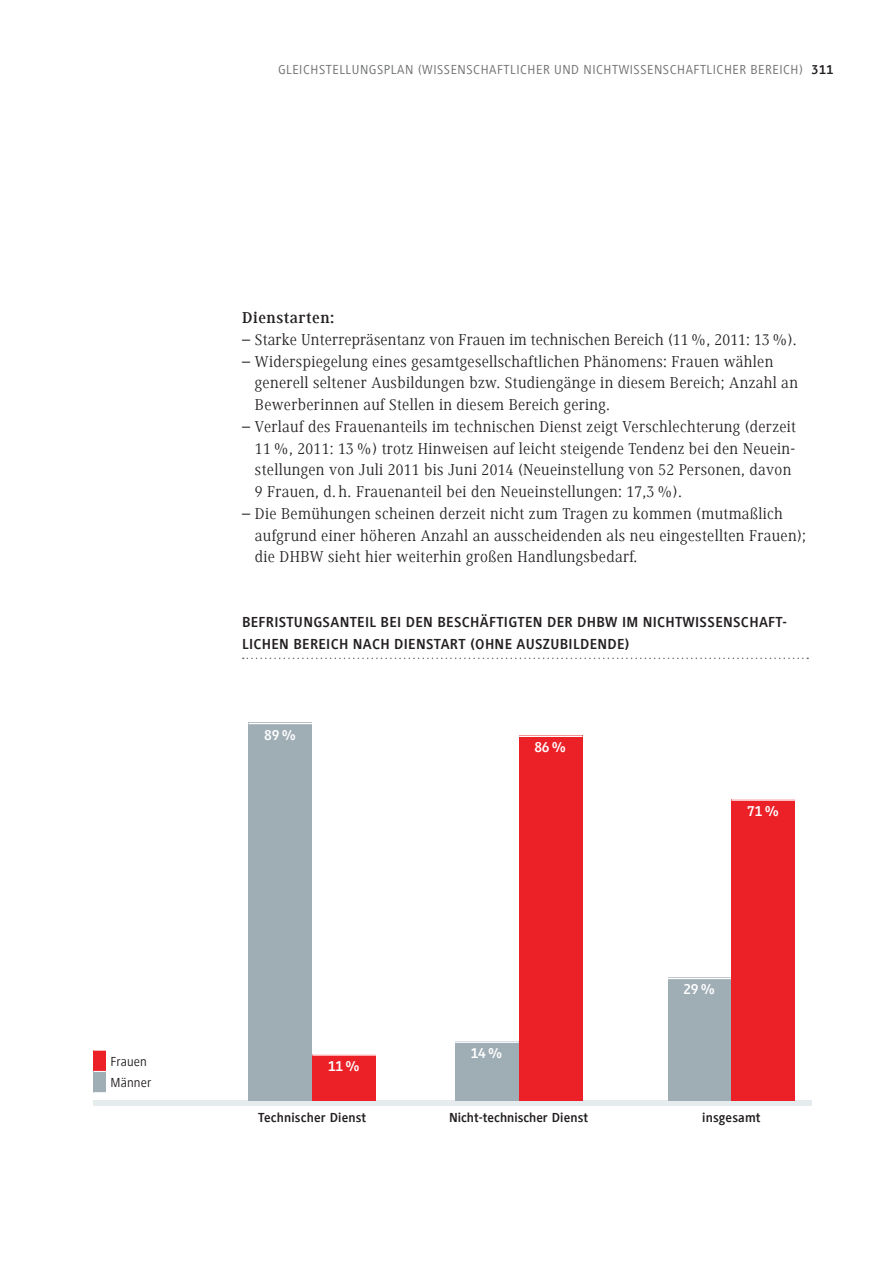
<style>
.page{position:relative;width:893px;height:1263px;background:#fff}
.page>*{position:absolute;margin:0;border:0;box-sizing:border-box;transform-origin:0 0}
.t1{font:16.2px/21.8px "Generis Serif Com";letter-spacing:.02em;color:#231f20}
.t2{font:700 16.2px "Generis Serif Com";letter-spacing:.03em;color:#231f20}
.t3{font:700 15px/21.8px "Generis Sans Com";letter-spacing:.02em;color:#231f20}
.t4{font:700 15px "Generis Sans Com";letter-spacing:-.01em;color:#fff}
.t5{font:13.5px "Generis Sans Com";letter-spacing:.04em;color:#6d6e70}
.t6{font:700 13.5px "Generis Sans Com";letter-spacing:.01em;color:#231f20}
.t7{font:13.5px/21.3px "Generis Sans Com";letter-spacing:.01em;color:#231f20}
.s1{font-weight:700;color:#231f20}
</style>
<div class="page">
<div style="left:93px;top:1050px;width:13px;height:21px;background:#ec2027"></div>
<div style="left:93px;top:1071px;width:13px;height:22px;background:#9fadb5"></div>
<svg style="left:93px;top:1050px;width:13px;height:1px"></svg>
<svg style="left:93px;top:1071px;width:13px;height:1px"></svg>
<svg style="left:93px;top:1092px;width:13px;height:1px"></svg>
<div style="left:93px;top:1101px;width:719px;height:5px;background:#e6ebed"></div>
<svg style="left:243px;top:658px;width:565px;height:1px"></svg>
<div style="left:249px;top:723px;width:63px;height:378px;background:#9fadb5"></div>
<hr style="left:249px;top:723px;width:63px;height:1px;background:#fff">
<div style="left:312px;top:1054px;width:64px;height:47px;background:#ec2027"></div>
<hr style="left:312px;top:1054px;width:64px;height:2px;background:#fff">
<div style="left:455px;top:1041px;width:64px;height:60px;background:#9fadb5"></div>
<hr style="left:455px;top:1041px;width:64px;height:2px;background:#fff">
<div style="left:519px;top:735px;width:63px;height:366px;background:#ec2027"></div>
<hr style="left:519px;top:735px;width:63px;height:2px;background:#fff">
<div style="left:668px;top:978px;width:63px;height:123px;background:#9fadb5"></div>
<hr style="left:668px;top:978px;width:63px;height:1px;background:#fff">
<div style="left:731px;top:799px;width:64px;height:302px;background:#ec2027"></div>
<hr style="left:731px;top:799px;width:64px;height:2px;background:#fff">
<p class="t5" style="left:278px;top:64px;width:557px">GLEICHSTELLUNGSPLAN (WISSENSCHAFTLICHER UND NICHTWISSENSCHAFTLICHER BEREICH) <span class="s1">311</span></p>
<p class="t7" style="left:110px;top:1052px;width:42px">Frauen<br>Männer</p>
<p class="t2" style="left:242px;top:311px;width:94px">Dienstarten:</p>
<p class="t1" style="left:242px;top:330px;width:556px">– Starke Unterrepräsentanz von Frauen im technischen Bereich (11 %, 2011: 13 %).</p>
<p class="t1" style="left:255px;top:352px;width:544px;text-indent:-13px">– Widerspiegelung eines gesamtgesellschaftlichen Phänomens: Frauen wählen generell seltener Ausbildungen bzw. Studiengänge in diesem Bereich; Anzahl an<br>Bewerberinnen auf Stellen in diesem Bereich gering.</p>
<p class="t1" style="left:255px;top:417px;width:543px;text-indent:-13px">– Verlauf des Frauenanteils im technischen Dienst zeigt Verschlechterung (derzeit 11 %, 2011: 13 %) trotz Hinweisen auf leicht steigende Tendenz bei den Neuein&shy;stellungen von Juli 2011 bis Juni 2014 (Neueinstellung von 52 Personen, davon 9 Frauen, d. h. Frauenanteil bei den Neueinstellungen: 17,3 %).</p>
<p class="t1" style="left:255px;top:504px;width:553px;text-indent:-13px">– Die Bemühungen scheinen derzeit nicht zum Tragen zu kommen (mutmaßlich aufgrund einer höheren Anzahl an ausscheidenden als neu eingestellten Frauen); die DHBW sieht hier weiterhin großen Handlungsbedarf.</p>
<p class="t3" style="left:242px;top:613px;width:546px">BEFRISTUNGSANTEIL BEI DEN BESCHÄFTIGTEN DER DHBW IM NICHTWISSENSCHAFT-<br>LICHEN BEREICH NACH DIENSTART (OHNE AUSZUBILDENDE)</p>
<p class="t4" style="left:264px;top:729px;width:34px">89 %</p>
<p class="t4" style="left:534px;top:741px;width:34px">86 %</p>
<p class="t4" style="left:328px;top:1060px;width:34px">11 %</p>
<p class="t6" style="left:258px;top:1112px;width:110px">Technischer Dienst</p>
<p class="t4" style="left:471px;top:1047px;width:34px">14 %</p>
<p class="t6" style="left:449px;top:1112px;width:141px">Nicht-technischer Dienst</p>
<p class="t4" style="left:747px;top:805px;width:34px">71 %</p>
<p class="t4" style="left:683px;top:984px;width:34px">29 %</p>
<p class="t6" style="left:702px;top:1112px;width:60px">insgesamt</p>
</div>
